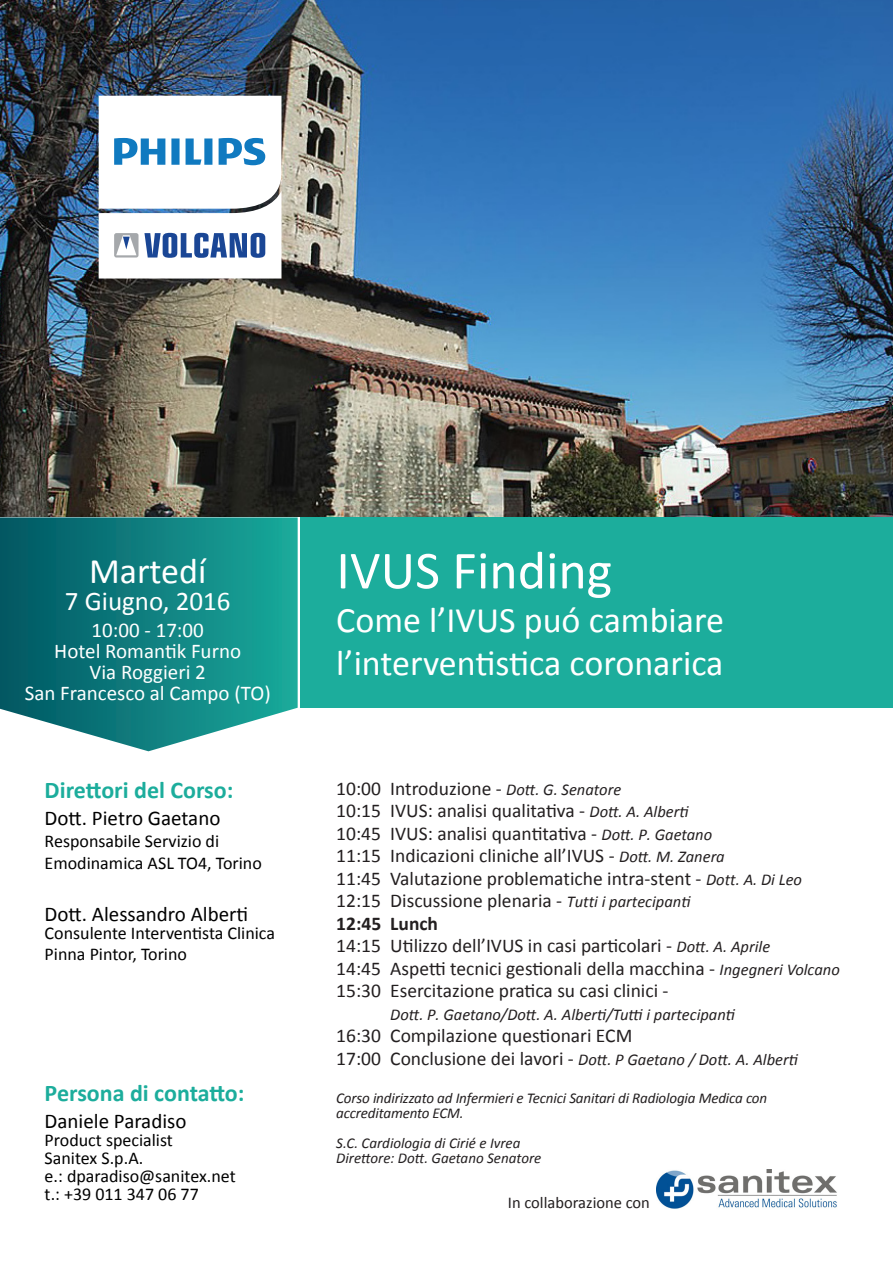
<style>
.page{position:relative;width:893px;height:1263px;background:#fff}
.page>*{position:absolute;margin:0;border:0;box-sizing:border-box;transform-origin:0 0}
.t1{font:54px "Calibri";color:#fff}
.t2{font:36px/43.2px "Calibri";color:#fff}
.t3{font:27px "Calibri";color:#fff}
.t4{font:700 24px "Calibri";color:#1cad9c}
.t5{font:21px "Calibri";color:#fff}
.t6{font:21px "Calibri";color:#000}
.t7{font:19.5px/22.5px "Calibri";color:#231f20}
.t8{font:18px/21.6px "Calibri";color:#000}
.t9{font:italic 16.5px "Calibri";color:#231f20}
.t10{font:16.5px "Calibri";color:#231f20}
.t11{font:italic 15px/15px "Calibri";letter-spacing:-.01em;color:#231f20}
.s1{font-style:italic;font-size:16.5px}
.s2{font-weight:700}
.s3{font-style:normal;font-size:19.5px}
</style>
<div class="page">
<img style="left:0;top:0;width:893px;height:517px">
<svg style="left:0;top:517px;width:298px;height:234px;background:#248b8b"></svg>
<div style="left:301px;top:517px;width:592px;height:191px;background:#1cad9c"></div>
<svg style="left:99px;top:96px;width:182px;height:183px"></svg>
<img style="left:656px;top:1169px;width:181px;height:40px">
<p class="t2" style="left:89px;top:549px;width:119px">Martedí</p>
<p class="t3" style="left:65px;top:584px;width:167px">7 Giugno, 2016</p>
<p class="t5" style="left:92px;top:617px;width:114px">10:00 - 17:00</p>
<p class="t5" style="left:54px;top:638px;width:188px">Hotel Romantik Furno</p>
<p class="t5" style="left:90px;top:659px;width:118px">Via Roggieri 2</p>
<p class="t5" style="left:25px;top:680px;width:247px">San Francesco al Campo (TO)</p>
<p class="t4" style="left:45px;top:775px;width:190px">Direttori del Corso:</p>
<p class="t6" style="left:45px;top:805px;width:177px">Dott. Pietro Gaetano</p>
<p class="t8" style="left:45px;top:830px;width:219px">Responsabile Servizio di<br>Emodinamica ASL TO4, Torino</p>
<p class="t6" style="left:45px;top:900px;width:205px">Dott. Alessandro Alberti</p>
<p class="t8" style="left:45px;top:922px;width:232px;line-height:21px">Consulente Interventista Clinica<br>Pinna Pintor, Torino</p>
<p class="t4" style="left:45px;top:1078px;width:201px">Persona di contatto:</p>
<p class="t6" style="left:45px;top:1108px;width:143px">Daniele Paradiso</p>
<p class="t8" style="left:45px;top:1129px;width:130px">Product specialist</p>
<p class="t8" style="left:45px;top:1147px;width:100px">Sanitex S.p.A.</p>
<p class="t8" style="left:45px;top:1165px;width:193px">e.: dparadiso@sanitex.net</p>
<p class="t8" style="left:45px;top:1183px;width:156px">t.: +39 011 347 06 77</p>
<p class="t1" style="left:336px;top:536px;width:277px">IVUS Finding</p>
<p class="t2" style="left:336px;top:598px;width:389px">Come l’IVUS puó cambiare l’interventistica coronarica</p>
<p class="t7" style="left:336px;top:777px;width:505px">10:00 Introduzione - <span class="s1">Dott. G. Senatore<br></span>10:15 IVUS: analisi qualitativa - <span class="s1">Dott. A. Alberti<br></span>10:45 IVUS: analisi quantitativa - <span class="s1">Dott. P. Gaetano<br></span>11:15 Indicazioni cliniche all’IVUS - <span class="s1">Dott. M. Zanera<br></span>11:45 Valutazione problematiche intra-stent - <span class="s1">Dott. A. Di Leo </span>12:15 Discussione plenaria - <span class="s1">Tutti i partecipanti<br></span><span class="s2">12:45 Lunch<br></span>14:15 Utilizzo dell’IVUS in casi particolari - <span class="s1">Dott. A. Aprile<br></span>14:45 Aspetti tecnici gestionali della macchina - <span class="s1">Ingegneri Volcano </span>15:30 Esercitazione pratica su casi clinici -</p>
<p class="t9" style="left:390px;top:1003px;width:346px">Dott. P. Gaetano/Dott. A. Alberti/Tutti i partecipanti</p>
<p class="t7" style="left:336px;top:1024px;width:298px">16:30 Compilazione questionari ECM</p>
<p class="t9" style="left:336px;top:1048px;width:463px"><span class="s3">17:00 Conclusione dei lavori -</span> Dott. P Gaetano / Dott. A. Alberti</p>
<p class="t11" style="left:336px;top:1090px;width:432px">Corso indirizzato ad Infermieri e Tecnici Sanitari di Radiologia Medica con accreditamento ECM.</p>
<p class="t11" style="left:336px;top:1135px;width:207px">S.C. Cardiologia di Cirié e Ivrea<br>Direttore: Dott. Gaetano Senatore</p>
<p class="t10" style="left:508px;top:1191px;width:144px">In collaborazione con</p>
</div>
